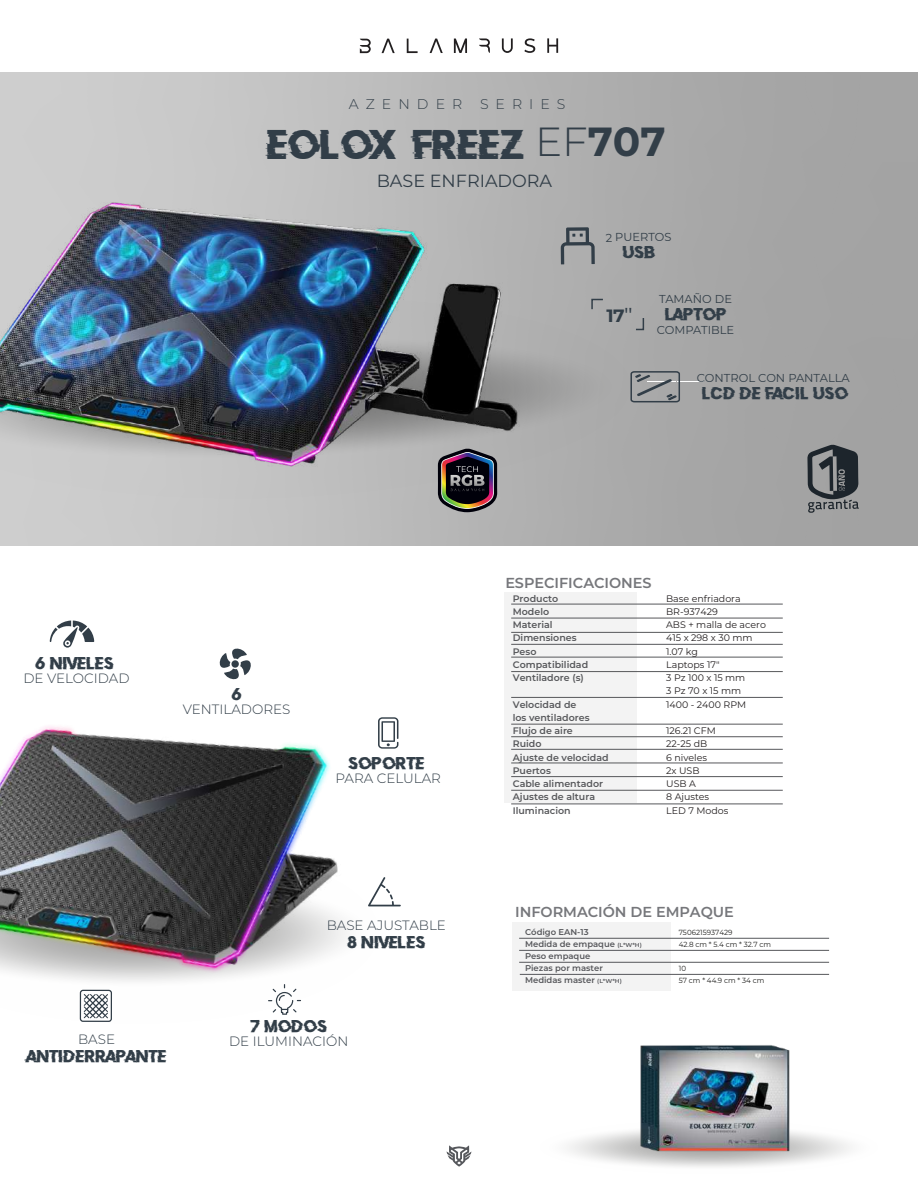
<style>
.page{position:relative;width:918px;height:1188px;background:#fff}
.page>*{position:absolute;margin:0;border:0;box-sizing:border-box;transform-origin:0 0}
.t1{font:32.1px "Doctor Glitch";letter-spacing:.05em;color:#323e48}
.t2{font:700 17.85px "Montserrat";color:#323e48;scale:1.04 1}
.t3{font:17.55px "Montserrat";color:#323e48}
.t4{font:600 14.4px "Montserrat";letter-spacing:-.005em;color:#76777b}
.t5{font:300 14.1px "Montserrat";letter-spacing:.5em;color:#323e48}
.t6{font:300 13.5px "Montserrat";color:#323e48}
.t7{font:13.5px "Doctor Glitch";letter-spacing:.05em;color:#323e48}
.t8{font:11.55px "Montserrat";color:#323e48}
.t9{font:600 9.45px/13.2px "Montserrat";color:#57585b}
.t10{font:9.45px/13.2px "Montserrat";color:#231f20}
.t11{font:600 8.4px/12px "Montserrat";color:#56575b}
.t12{font:7.5px/12px "Montserrat";color:#1d1d1b;scale:.96 1}
.s1{font-family:"Montserrat";font-weight:300;font-size:40.65px}
.s2{font-family:"Montserrat";font-weight:700;font-size:40.65px}
.s3{font-family:"Myriad Pro";font-weight:400;font-size:20.55px}
.s4{font-size:5.7px}
</style>
<div class="page">
<div style="left:1px;top:73px;width:917px;height:473px;background:linear-gradient(to right,#d2d2d2,#9d9d9d)"></div>
<svg style="left:569px;top:1134px;width:281px;height:27px"></svg>
<div style="left:504px;top:592px;width:132px;height:210px;background:#f3f3f3"></div>
<div style="left:513px;top:922px;width:158px;height:68px;background:#f3f3f3"></div>
<hr style="left:519px;top:950px;width:310px;height:1px;background:#56575b">
<hr style="left:519px;top:962px;width:310px;height:1px;background:#56575b">
<hr style="left:520px;top:974px;width:309px;height:1px;background:#56575b">
<hr style="left:519px;top:938px;width:310px;height:1px;background:#56575b">
<hr style="left:511px;top:618px;width:272px;height:1px;background:#57585b">
<hr style="left:511px;top:604px;width:272px;height:1px;background:#57585b">
<hr style="left:511px;top:632px;width:272px;height:1px;background:#57585b">
<hr style="left:511px;top:644px;width:272px;height:1px;background:#57585b">
<hr style="left:511px;top:657px;width:272px;height:1px;background:#57585b">
<hr style="left:511px;top:671px;width:272px;height:1px;background:#57585b">
<hr style="left:511px;top:697px;width:272px;height:1px;background:#57585b">
<hr style="left:511px;top:776px;width:272px;height:1px;background:#57585b">
<hr style="left:511px;top:790px;width:272px;height:1px;background:#57585b">
<hr style="left:511px;top:803px;width:272px;height:1px;background:#57585b">
<hr style="left:511px;top:724px;width:272px;height:1px;background:#57585b">
<hr style="left:511px;top:736px;width:272px;height:1px;background:#57585b">
<hr style="left:511px;top:749px;width:272px;height:1px;background:#57585b">
<hr style="left:511px;top:762px;width:272px;height:1px;background:#57585b">
<svg style="left:522px;top:297px;width:109px;height:202px;background:#aaa"></svg>
<img style="left:0;top:121px;width:522px;height:425px">
<svg style="left:634px;top:317px;width:11px;height:14px"></svg>
<svg style="left:591px;top:298px;width:13px;height:13px"></svg>
<svg style="left:630px;top:370px;width:51px;height:33px;background:#8d9092"></svg>
<svg style="left:561px;top:227px;width:34px;height:37px"></svg>
<svg style="left:438px;top:448px;width:59px;height:64px;background:#4c4449"></svg>
<svg style="left:807px;top:445px;width:52px;height:68px;background:#606467"></svg>
<img style="left:0;top:726px;width:347px;height:276px">
<svg style="left:219px;top:648px;width:32px;height:32px"></svg>
<div style="left:231px;top:660px;width:8px;height:8px;background:#323e48;border-radius:50%"></div>
<svg style="left:368px;top:877px;width:33px;height:29px"></svg>
<svg style="left:80px;top:990px;width:32px;height:32px"></svg>
<svg style="left:268px;top:984px;width:33px;height:31px"></svg>
<svg style="left:50px;top:621px;width:44px;height:27px"></svg>
<svg style="left:378px;top:717px;width:20px;height:32px"></svg>
<img style="left:608px;top:990px;width:215px;height:177px">
<svg style="left:360px;top:39px;width:11px;height:14px"></svg>
<svg style="left:382px;top:39px;width:13px;height:14px"></svg>
<svg style="left:524px;top:38px;width:11px;height:15px"></svg>
<svg style="left:502px;top:38px;width:11px;height:15px"></svg>
<svg style="left:479px;top:38px;width:11px;height:15px"></svg>
<svg style="left:547px;top:38px;width:11px;height:15px"></svg>
<svg style="left:407px;top:39px;width:11px;height:14px"></svg>
<svg style="left:430px;top:39px;width:13px;height:14px"></svg>
<svg style="left:454px;top:39px;width:13px;height:14px"></svg>
<svg style="left:447px;top:1145px;width:24px;height:22px"></svg>
<svg style="left:623px;top:246px;width:32px;height:13px"></svg>
<h3 class="t5" style="left:349px;top:95px;width:115px">AZENDER</h3>
<h3 class="t5" style="left:480px;top:95px;width:87px">SERIES</h3>
<h1 class="t1" style="left:267px;top:131px;width:400px">EOLOX FREEZ <span class="s1">EF</span><span class="s2">707</span></h1>
<h3 class="t3" style="left:377px;top:169px;width:177px">BASE ENFRIADORA</h3>
<p class="t8" style="left:606px;top:230px;width:67px;rotate:-1deg">2 PUERTOS</p>
<h2 class="t2" style="left:606px;top:302px;width:26px">17<span class="s3">''</span></h2>
<p class="t8" style="left:659px;top:291px;width:74px">TAMAÑO DE</p>
<h3 class="t7" style="left:665px;top:308px;width:63px">LAPTOP</h3>
<p class="t8" style="left:657px;top:322px;width:79px">COMPATIBLE</p>
<p class="t8" style="left:697px;top:370px;width:155px">CONTROL CON PANTALLA</p>
<h3 class="t7" style="left:702px;top:387px;width:147px">LCD DE FÁCIL USO</h3>
<h3 class="t7" style="left:36px;top:657px;width:79px">6 NIVELES</h3>
<h3 class="t6" style="left:24px;top:669px;width:108px">DE VELOCIDAD</h3>
<h3 class="t7" style="left:232px;top:688px;width:11px">6</h3>
<h3 class="t6" style="left:183px;top:700px;width:109px">VENTILADORES</h3>
<h3 class="t7" style="left:349px;top:757px;width:77px">SOPORTE</h3>
<h3 class="t6" style="left:335px;top:769px;width:107px">PARA CELULAR</h3>
<h3 class="t6" style="left:78px;top:1030px;width:38px">BASE</h3>
<h3 class="t7" style="left:27px;top:1050px;width:141px">ANTIDERRAPANTE</h3>
<h3 class="t6" style="left:327px;top:916px;width:121px">BASE AJUSTABLE</h3>
<h3 class="t7" style="left:348px;top:936px;width:79px">8 NIVELES</h3>
<h3 class="t7" style="left:251px;top:1020px;width:78px">7 MODOS</h3>
<h3 class="t6" style="left:229px;top:1032px;width:121px">DE ILUMINACIÓN</h3>
<h3 class="t4" style="left:505px;top:573px;width:148px">ESPECIFICACIONES</h3>
<p class="t9" style="left:513px;top:591px;width:77px">Producto<br>Modelo<br>Material<br>Dimensiones<br>Peso<br>Compatibilidad<br>Ventiladore (s)</p>
<p class="t9" style="left:513px;top:697px;width:97px">Velocidad de<br>los ventiladores<br>Flujo de aire<br>Ruido<br>Ajuste de velocidad<br>Puertos<br>Cable alimentador<br>Ajustes de altura<br>Iluminacion</p>
<p class="t10" style="left:666px;top:591px;width:101px">Base enfriadora<br>BR-937429<br>ABS + malla de acero<br>415 x 298 x 30 mm<br>1.07 kg<br>Laptops 17"<br>3 Pz 100 x 15 mm<br>3 Pz 70 x 15 mm<br>1400 - 2400 RPM</p>
<p class="t10" style="left:666px;top:724px;width:64px">126.21 CFM<br>22-25 dB<br>6 niveles<br>2x USB<br>USB A<br>8 Ajustes<br>LED 7 Modos</p>
<h3 class="t4" style="left:515px;top:901px;width:220px">INFORMACIÓN DE EMPAQUE</h3>
<p class="t11" style="left:525px;top:926px;width:118px">Código EAN-13<br>Medida de empaque <span class="s4">(L*W*H)<br></span>Peso empaque<br>Piezas por master<br>Medidas master <span class="s4">(L*W*H)</span></p>
<p class="t12" style="left:679px;top:926px;width:98px">7506215937429<br>42.8 cm * 5.4 cm * 32.7 cm</p>
<p class="t12" style="left:679px;top:962px;width:91px">10<br>57 cm * 44.9 cm * 34 cm</p>
</div>
